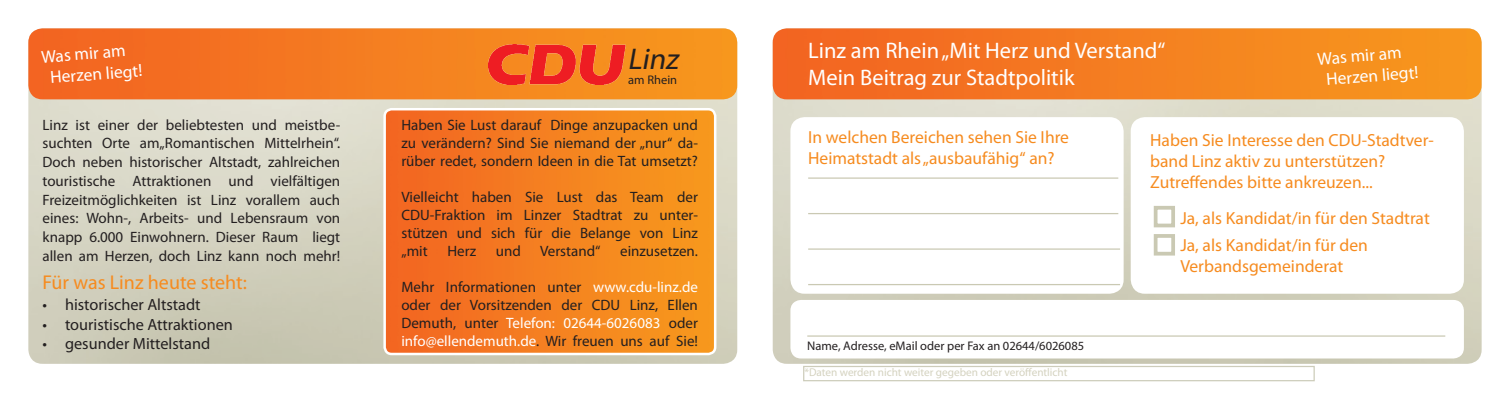
<style>
.page{position:relative;width:1510px;height:394px;background:#fff}
.page>*{position:absolute;margin:0;border:0;box-sizing:border-box;transform-origin:0 0}
.t1{font:italic 30px "Myriad Pro";color:#231f20}
.t2{font:22.5px "Myriad Pro";color:#fff}
.t3{font:20px "Myriad Pro";color:#f68b1f}
.t4{font:17.5px/21px "Myriad Pro";color:#f68b1f}
.t5{font:17.5px "Myriad Pro";color:#fff}
.t6{font:16.25px "Myriad Pro";color:#231f20}
.t7{font:15px/18px "Myriad Pro";color:#231f20;text-align:justify}
.t8{font:12.5px "Myriad Pro";color:#231f20}
.t9{font:11.25px "Myriad Pro";color:#d4d2bf}
.s1{color:#fff}
</style>
<div class="page">
<img style="left:28px;top:28px;width:709px;height:71px">
<img style="left:772px;top:99px;width:709px;height:264px">
<img style="left:772px;top:28px;width:709px;height:71px">
<div style="left:790px;top:117px;width:333px;height:176px;background:#fff;border-radius:14px"></div>
<div style="left:790px;top:299px;width:673px;height:59px;background:#fff;border-radius:11px"></div>
<hr style="left:808px;top:177px;width:310px;height:1px;background:#cac9b3">
<hr style="left:808px;top:213px;width:310px;height:1px;background:#cac9b3">
<hr style="left:808px;top:248px;width:312px;height:1px;background:#cac9b3">
<hr style="left:808px;top:283px;width:312px;height:2px;background:#cac9b3">
<hr style="left:807px;top:335px;width:638px;height:1px;background:#cac9b3">
<div style="left:803px;top:365px;width:511px;height:16px;border:1px solid #cdccba"></div>
<img style="left:385px;top:109px;width:330px;height:244px">
<div style="left:383px;top:108px;width:333px;height:247px;border:2px solid #fff;border-radius:7px"></div>
<img style="left:488px;top:45px;width:137px;height:40px">
<div style="left:1130px;top:117px;width:333px;height:176px;background:#fff;border-radius:14px"></div>
<div style="left:1153px;top:206px;width:22px;height:21px;border:4px solid #cac9b3"></div>
<div style="left:1153px;top:234px;width:22px;height:21px;border:4px solid #cac9b3"></div>
<p class="t5" style="left:41px;top:46px;width:86px;rotate:-4deg">Was mir am</p>
<p class="t5" style="left:50px;top:66px;width:94px;rotate:-4deg">Herzen liegt!</p>
<p class="t1" style="left:627px;top:40px;width:59px">Linz</p>
<p class="t8" style="left:628px;top:72px;width:51px">am Rhein</p>
<p class="t7" style="left:43px;top:115px;width:299px;line-height:18.8px">Linz ist einer der beliebtesten und meistbe&shy;suchten Orte am„Romantischen Mittelrhein“.<br>Doch neben historischer Altstadt, zahlreichen touristische Attraktionen und vielfältigen Freizeitmöglichkeiten ist Linz vorallem auch eines: Wohn-, Arbeits- und Lebensraum von knapp 6.000 Einwohnern. Dieser Raum liegt allen am Herzen, doch Linz kann noch mehr!</p>
<p class="t7" style="left:401px;top:115px;width:298px">Haben Sie Lust darauf Dinge anzupacken und zu verändern? Sind Sie niemand der „nur“ da&shy;rüber redet, sondern Ideen in die Tat umsetzt?</p>
<p class="t7" style="left:401px;top:187px;width:298px">Vielleicht haben Sie Lust das Team der CDU-Fraktion im Linzer Stadtrat zu unter&shy;stützen und sich für die Belange von Linz „mit</p>
<p class="t7" style="left:447px;top:241px;width:30px">Herz</p>
<p class="t7" style="left:496px;top:241px;width:27px">und</p>
<p class="t7" style="left:540px;top:241px;width:62px">Verstand“</p>
<p class="t7" style="left:620px;top:241px;width:79px">einzusetzen.</p>
<p class="t7" style="left:401px;top:277px;width:298px">Mehr Informationen unter <span class="s1">www.cdu-linz.de </span>oder der Vorsitzenden der CDU Linz, Ellen Demuth, unter <span class="s1">Telefon: 02644-6026083</span> oder <span class="s1">info@ellendemuth.de</span>. Wir freuen uns auf Sie!</p>
<p class="t3" style="left:43px;top:269px;width:206px">Für was Linz heute steht:</p>
<p class="t6" style="left:43px;top:294px;width:160px">• historischer Altstadt</p>
<p class="t6" style="left:43px;top:314px;width:192px">• touristische Attraktionen</p>
<p class="t6" style="left:43px;top:333px;width:169px">• gesunder Mittelstand</p>
<p class="t2" style="left:808px;top:36px;width:359px">Linz am Rhein „Mit Herz und Verstand“</p>
<p class="t2" style="left:808px;top:63px;width:268px">Mein Beitrag zur Stadtpolitik</p>
<p class="t5" style="left:1316px;top:48px;width:86px;rotate:-4deg">Was mir am</p>
<p class="t5" style="left:1325px;top:68px;width:94px;rotate:-4deg">Herzen liegt!</p>
<p class="t4" style="left:808px;top:126px;width:262px">In welchen Bereichen sehen Sie Ihre<br>Heimatstadt als „ausbaufähig“ an?</p>
<p class="t8" style="left:807px;top:338px;width:278px">Name, Adresse, eMail oder per Fax an 02644/6026085</p>
<p class="t9" style="left:804px;top:365px;width:265px">*Daten werden nicht weiter gegeben oder veröffentlicht</p>
<p class="t4" style="left:1150px;top:129px;width:285px">Haben Sie Interesse den CDU-Stadtver&shy;band Linz aktiv zu unterstützen?</p>
<p class="t4" style="left:1150px;top:171px;width:224px">Zutreffendes bitte ankreuzen...</p>
<p class="t4" style="left:1180px;top:207px;width:251px">Ja, als Kandidat/in für den Stadtrat</p>
<p class="t4" style="left:1180px;top:234px;width:189px">Ja, als Kandidat/in für den<br>Verbandsgemeinderat</p>
</div>
